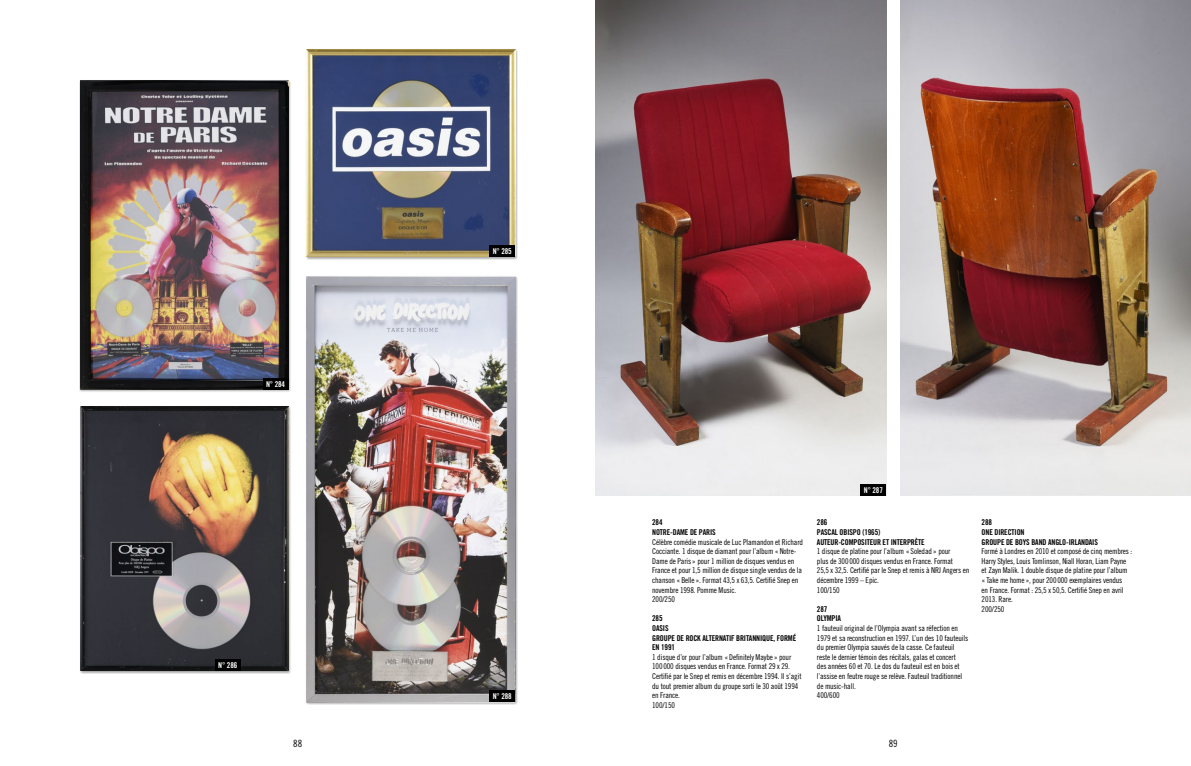
<style>
.page{position:relative;width:1191px;height:766px;background:#fff}
.page>*{position:absolute;margin:0;border:0;box-sizing:border-box;transform-origin:0 0}
.t1{font:10px "Trade Gothic Cond Eighteen";color:#000}
.t2{font:8px/9.6px "Trade Gothic Cond Eighteen";letter-spacing:-.015em;color:#000}
.t3{font:8px/9.6px "Trade Gothic Bold Cond Twenty";letter-spacing:-.015em;color:#000}
.t4{font:8px "Trade Gothic Bold Cond Twenty";letter-spacing:-.015em;color:#fff}
</style>
<div class="page">
<div style="left:79px;top:79px;width:212px;height:313px;background:#000;opacity:.4"></div>
<img style="left:80px;top:81px;width:208px;height:308px">
<div style="left:79px;top:405px;width:213px;height:268px;background:#000;opacity:.4"></div>
<img style="left:81px;top:406px;width:208px;height:264px">
<div style="left:305px;top:48px;width:213px;height:212px;background:#000;opacity:.4"></div>
<img style="left:307px;top:50px;width:208px;height:207px">
<div style="left:305px;top:275px;width:213px;height:430px;background:#000;opacity:.4"></div>
<img style="left:307px;top:277px;width:208px;height:425px">
<img style="left:595px;top:0;width:291px;height:496px">
<img style="left:900px;top:0;width:291px;height:496px">
<div style="left:263px;top:378px;width:25px;height:11px;background:#000"></div>
<div style="left:489px;top:245px;width:26px;height:12px;background:#000"></div>
<div style="left:215px;top:659px;width:25px;height:11px;background:#000"></div>
<div style="left:860px;top:484px;width:26px;height:12px;background:#000"></div>
<div style="left:489px;top:690px;width:26px;height:12px;background:#000"></div>
<p class="t4" style="left:493px;top:246px;width:21px">N° 285</p>
<p class="t4" style="left:266px;top:379px;width:21px">N° 284</p>
<p class="t4" style="left:218px;top:660px;width:21px">N° 286</p>
<p class="t4" style="left:493px;top:691px;width:21px">N° 288</p>
<p class="t3" style="left:652px;top:517px;width:65px">284<br>NOTRE-DAME DE PARIS</p>
<p class="t2" style="left:652px;top:536px;width:152px">Célèbre comédie musicale de Luc Plamandon et Richard Cocciante. 1 disque de diamant pour l’album «Notre-Dame de Paris» pour 1 million de disques vendus en France et pour 1,5 million de disque single vendus de la chanson «Belle». Format 43,5 x 63,5. Certifié Snep en novembre 1998. Pomme Music.<br>200/250</p>
<p class="t3" style="left:652px;top:613px;width:145px">285<br>OASIS<br>GROUPE DE ROCK ALTERNATIF BRITANNIQUE, FORMÉ<br>EN 1991</p>
<p class="t2" style="left:652px;top:652px;width:151px">1 disque d’or pour l’album «Definitely Maybe» pour 100000 disques vendus en France. Format 29 x 29.<br>Certifié par le Snep et remis en décembre 1994. Il s’agit du tout premier album du groupe sorti le 30 août 1994 en France.<br>100/150</p>
<p class="t4" style="left:864px;top:485px;width:21px">N° 287</p>
<p class="t3" style="left:817px;top:517px;width:109px">286<br>PASCAL OBISPO (1965)<br>AUTEUR-COMPOSITEUR ET INTERPRÈTE</p>
<p class="t2" style="left:817px;top:546px;width:154px">1 disque de platine pour l’album «Soledad» pour<br>plus de 300000 disques vendus en France. Format<br>25,5 x 32,5. Certifié par le Snep et remis à NRJ Angers en décembre 1999 – Epic.<br>100/150</p>
<p class="t3" style="left:817px;top:604px;width:26px">287<br>OLYMPIA</p>
<p class="t2" style="left:817px;top:623px;width:153px">1 fauteuil original de l’Olympia avant sa réfection en 1979 et sa reconstruction en 1997. L’un des 10 fauteuils du premier Olympia sauvés de la casse. Ce fauteuil reste le dernier témoin des récitals, galas et concert<br>des années 60 et 70. Le dos du fauteuil est en bois et l’assise en feutre rouge se relève. Fauteuil traditionnel de music-hall.<br>400/600</p>
<p class="t1" style="left:293px;top:737px;width:10px">88</p>
<p class="t1" style="left:888px;top:737px;width:10px">89</p>
<p class="t3" style="left:981px;top:517px;width:118px">288<br>ONE DIRECTION<br>GROUPE DE BOYS BAND ANGLO-IRLANDAIS</p>
<p class="t2" style="left:981px;top:546px;width:152px">Formé à Londres en 2010 et composé de cinq membres :<br>Harry Styles, Louis Tomlinson, Niall Horan, Liam Payne et Zayn Malik. 1 double disque de platine pour l’album «Take me home», pour 200000 exemplaires vendus<br>en France. Format : 25,5 x 50,5. Certifié Snep en avril 2013. Rare.<br>200/250</p>
</div>
